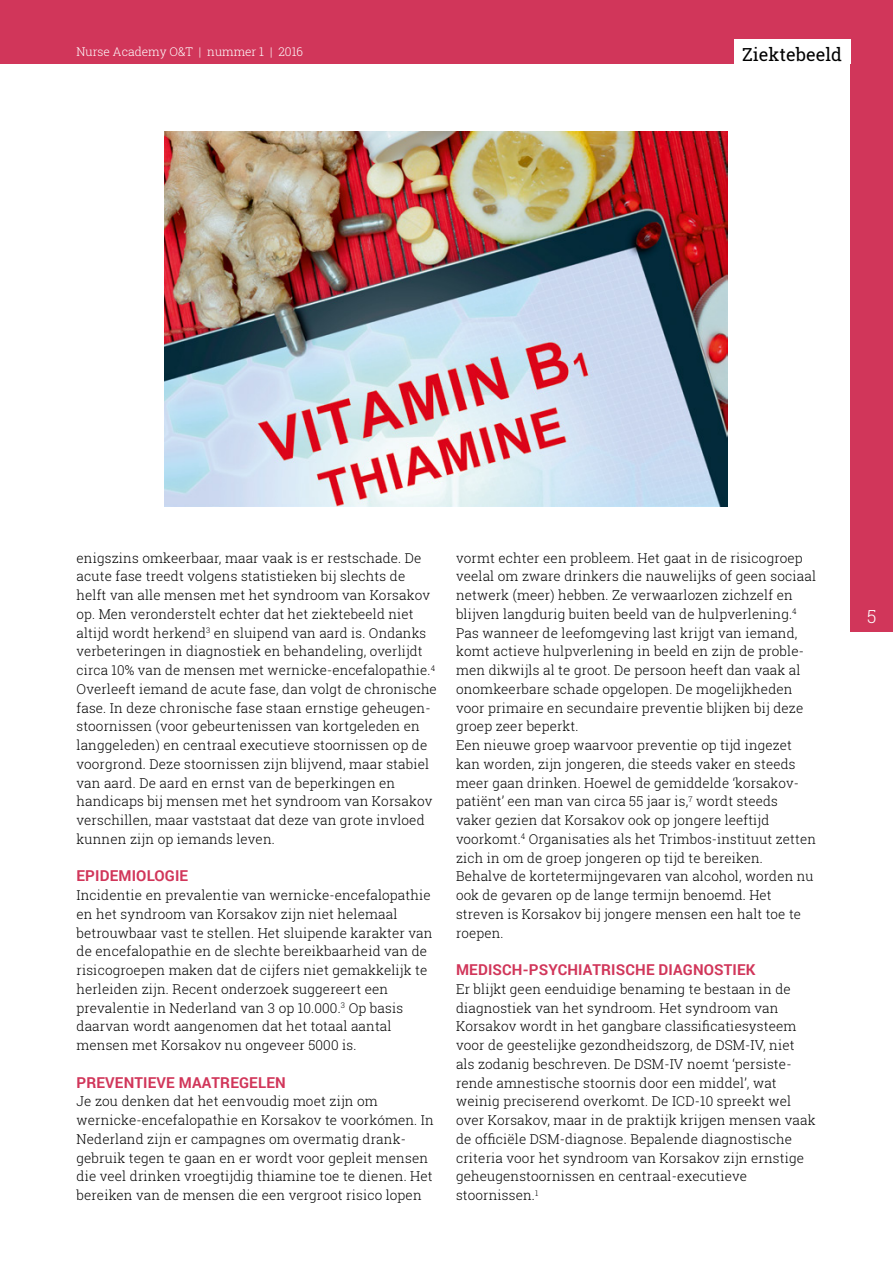
<style>
.page{position:relative;width:893px;height:1263px;background:#fff}
.page>*{position:absolute;margin:0;border:0;box-sizing:border-box;transform-origin:0 0}
.t1{font:18px "Roboto Slab";color:#000}
.t2{font:300 18px "Roboto Slab";color:#fff}
.t3{font:700 15px "Roboto";letter-spacing:.01em;color:#d1365a}
.t4{font:300 13.5px/18.8px "Roboto Slab";letter-spacing:.01em;color:#000}
.t5{font:300 12px "Roboto Slab";color:#fff}
</style>
<div class="page">
<div style="left:850px;top:0;width:43px;height:631px;background:#d1365a"></div>
<div style="left:0;top:0;width:893px;height:64px;background:#d1365a"></div>
<div style="left:734px;top:39px;width:116px;height:25px;background:#fff"></div>
<img style="left:165px;top:131px;width:563px;height:375px">
<p class="t5" style="left:77px;top:43px;width:228px">Nurse Academy O&amp;T | nummer 1 | 2016</p>
<h1 class="t1" style="left:742px;top:42px;width:101px">Ziektebeeld</h1>
<p class="t4" style="left:77px;top:548px;width:362px">enigszins omkeerbaar, maar vaak is er restschade. De acute fase treedt volgens statistieken bij slechts de helft van alle mensen met het syndroom van Korsakov op. Men veronderstelt echter dat het ziektebeeld niet altijd wordt herkend<sup>3</sup> en sluipend van aard is. Ondanks verbeteringen in diagnostiek en behandeling, overlijdt circa 10% van de mensen met wernicke-encefalopathie.<sup>4<br></sup>Overleeft iemand de acute fase, dan volgt de chronische fase. In deze chronische fase staan ernstige geheugen&shy;stoornissen (voor gebeurtenissen van kortgeleden en langgeleden) en centraal executieve stoornissen op de voorgrond. Deze stoornissen zijn blijvend, maar stabiel van aard. De aard en ernst van de beperkingen en handicaps bij mensen met het syndroom van Korsakov verschillen, maar vaststaat dat deze van grote invloed kunnen zijn op iemands leven.</p>
<p class="t3" style="left:77px;top:865px;width:113px">EPIDEMIOLOGIE</p>
<p class="t4" style="left:77px;top:885px;width:357px">Incidentie en prevalentie van wernicke-encefalopathie en het syndroom van Korsakov zijn niet helemaal betrouwbaar vast te stellen. Het sluipende karakter van de encefalopathie en de slechte bereikbaarheid van de risicogroepen maken dat de cijfers niet gemakkelijk te herleiden zijn. Recent onderzoek suggereert een prevalentie in Nederland van 3 op 10.000.<sup>3</sup> Op basis daarvan wordt aangenomen dat het totaal aantal mensen met Korsakov nu ongeveer 5000 is.</p>
<p class="t3" style="left:77px;top:1072px;width:211px">PREVENTIEVE MAATREGELEN</p>
<p class="t4" style="left:77px;top:1092px;width:359px">Je zou denken dat het eenvoudig moet zijn om wernicke-encefalopathie en Korsakov te voorkómen. In Nederland zijn er campagnes om overmatig drank&shy;gebruik tegen te gaan en er wordt voor gepleit mensen die veel drinken vroegtijdig thiamine toe te dienen. Het bereiken van de mensen die een vergroot risico lopen</p>
<p class="t4" style="left:456px;top:548px;width:361px">vormt echter een probleem. Het gaat in de risicogroep veelal om zware drinkers die nauwelijks of geen sociaal netwerk (meer) hebben. Ze verwaarlozen zichzelf en blijven langdurig buiten beeld van de hulpverlening.<sup>4<br></sup>Pas wanneer de leefomgeving last krijgt van iemand, komt actieve hulpverlening in beeld en zijn de proble&shy;men dikwijls al te groot. De persoon heeft dan vaak al onomkeerbare schade opgelopen. De mogelijkheden voor primaire en secundaire preventie blijken bij deze groep zeer beperkt.<br>Een nieuwe groep waarvoor preventie op tijd ingezet kan worden, zijn jongeren, die steeds vaker en steeds meer gaan drinken. Hoewel de gemiddelde ‘korsakov&shy;patiënt’ een man van circa 55 jaar is,<sup>7</sup> wordt steeds vaker gezien dat Korsakov ook op jongere leeftijd voorkomt.<sup>4</sup> Organisaties als het Trimbos-instituut zetten zich in om de groep jongeren op tijd te bereiken.<br>Behalve de kortetermijngevaren van alcohol, worden nu ook de gevaren op de lange termijn benoemd. Het streven is Korsakov bij jongere mensen een halt toe te roepen.</p>
<p class="t3" style="left:456px;top:959px;width:301px">MEDISCH-PSYCHIATRISCHE DIAGNOSTIEK</p>
<p class="t4" style="left:456px;top:979px;width:361px">Er blijkt geen eenduidige benaming te bestaan in de diagnostiek van het syndroom. Het syndroom van Korsakov wordt in het gangbare classificatiesysteem voor de geestelijke gezondheidszorg, de DSM-IV, niet als zodanig beschreven. De DSM-IV noemt ‘persiste&shy;rende amnestische stoornis door een middel’, wat weinig preciserend overkomt. De ICD-10 spreekt wel over Korsakov, maar in de praktijk krijgen mensen vaak de officiële DSM-diagnose. Bepalende diagnostische criteria voor het syndroom van Korsakov zijn ernstige geheugenstoornissen en centraal-executieve stoornissen.<sup>1</sup></p>
<h1 class="t2" style="left:867px;top:604px;width:11px">5</h1>
</div>
